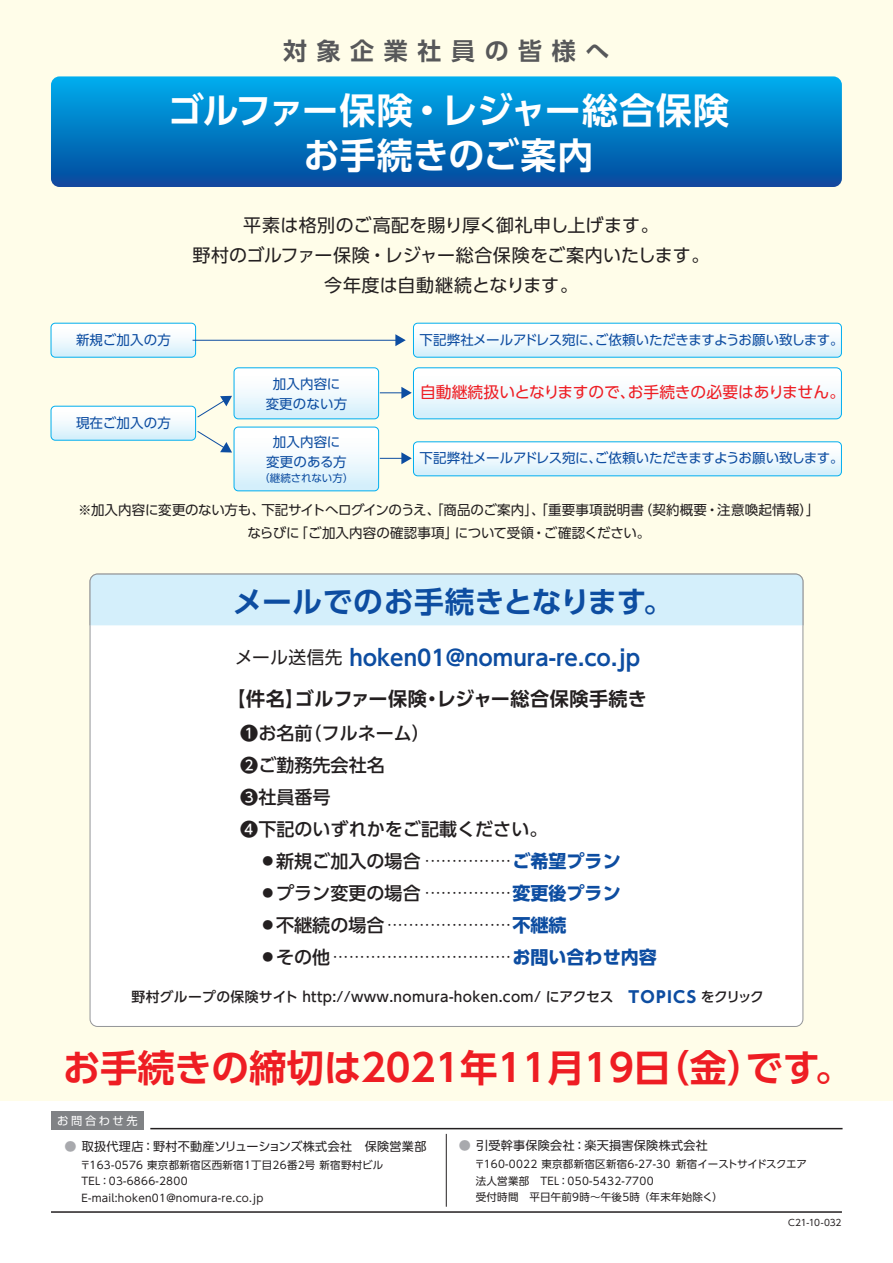
<style>
.page{position:relative;width:893px;height:1263px;background:#fff}
.page>*{position:absolute;margin:0;border:0;box-sizing:border-box;transform-origin:0 0}
.t1{font:700 37.5px "UD Shin Go Pro De";color:#ee1d23}
.t2{font:700 36px/45px "UD Shin Go Pro De";color:#fff;text-align:center}
.t3{font:700 29.7px "UD Shin Go Pro De";letter-spacing:.01em;color:#0d4da1}
.t4{font:700 24px "UD Shin Go Pro De";letter-spacing:.4em;color:#57585a}
.t5{font:700 21.6px "UD Shin Go Pro De";color:#0d4da1}
.t6{font:700 19.2px "UD Shin Go Pro De";letter-spacing:.025em;color:#231f20}
.t7{font:18px/30px "UD Shin Go Pro";letter-spacing:.005em;color:#231f20;text-align:center}
.t8{font:500 18px/32px "UD Shin Go Pro";color:#231f20}
.t9{font:15.75px "UD Shin Go Pro";letter-spacing:-.005em;color:#ee1d23}
.t10{font:500 13.8px "UD Shin Go Pro";letter-spacing:.025em;color:#231f20}
.t11{font:13.5px/22.5px "UD Shin Go Pro";letter-spacing:-.005em;color:#231f20;text-align:center}
.t12{font:13.5px "UD Shin Go Pro";letter-spacing:-.02em;color:#0d4da1}
.t13{font:13.5px/19.5px "UD Shin Go Pro";color:#0d4da1;text-align:center}
.t14{font:12.15px "UD Shin Go Pro";letter-spacing:.025em;color:#231f20}
.t15{font:12.15px "UD Shin Go NT Pro";letter-spacing:.025em;color:#231f20}
.t16{font:11.25px "Shin Go Pro";letter-spacing:.23em;color:#fff}
.t17{font:500 10.8px "UD Shin Go Pro";color:#231f20}
.t18{font:10.5px/16.5px "UD Shin Go Pro";letter-spacing:.025em;color:#231f20}
.t19{font:10.5px "UD Shin Go Pro";letter-spacing:-.005em;color:#0d4da1}
.t20{font:9px "UD Shin Go Pro";letter-spacing:-.03em;color:#231f20}
.s1{font-family:"UD Shin Go Pro";font-weight:400;font-size:17.7px;color:#231f20}
.s2{font-size:18px}
.s3{font-weight:700;font-size:18px;color:#0d4da1}
.s4{font-weight:700;font-size:15.9px;color:#0d4da1}
.s5{color:#a8a9ad}
.s6{font-family:"UD Shin Go Pro";color:#a8a9ad}
.s7{font-family:"UD Shin Go Pro"}
</style>
<div class="page">
<div style="left:0;top:0;width:893px;height:1101px;background:#fffde9"></div>
<svg style="left:51px;top:76px;width:791px;height:111px;background:#027bc4"></svg>
<hr style="left:51px;top:1211px;width:791px;height:2px;background:#231f20">
<hr style="left:150px;top:1128px;width:693px;height:1px;background:#231f20">
<div style="left:51px;top:1111px;width:93px;height:18px;background:#808285"></div>
<hr style="left:446px;top:1134px;width:1px;height:73px;background:#231f20">
<div style="left:90px;top:574px;width:713px;height:452px;background:#fff;border-radius:8px"></div>
<div style="left:89px;top:573px;width:715px;height:53px;background:#d4effb"></div>
<svg style="left:51px;top:323px;width:145px;height:34px;background:#eef8fd"></svg>
<div style="left:51px;top:323px;width:145px;height:34px;border:1px solid #00aeef;border-radius:4px"></div>
<svg style="left:413px;top:323px;width:428px;height:34px;background:#eef8fd"></svg>
<div style="left:413px;top:323px;width:429px;height:34px;border:1px solid #00aeef;border-radius:4px"></div>
<div style="left:413px;top:367px;width:429px;height:52px;border:1px solid #00aeef;border-radius:5px"></div>
<hr style="left:193px;top:340px;width:204px;height:1px;background:#0d4da1">
<svg style="left:395px;top:334px;width:11px;height:12px"></svg>
<svg style="left:51px;top:368px;width:790px;height:123px"></svg>
<h3 class="t4" style="left:283px;top:31px;width:328px">対象企業社員の皆様へ</h3>
<h2 class="t2" style="left:168px;top:87px;width:563px">ゴルファー保険・レジャー総合保険お手続きのご案内</h2>
<h3 class="t7" style="left:193px;top:210px;width:518px">平素は格別のご高配を賜り厚く御礼申し上げます。<br>野村のゴルファー保険・レジャー総合保険をご案内いたします。今年度は自動継続となります。</h3>
<p class="t13" style="left:76px;top:329px;width:96px">新規ご加入の方</p>
<p class="t12" style="left:419px;top:329px;width:426px">下記弊社メールアドレス宛に、ご依頼いただきますようお願い致します。</p>
<h3 class="t9" style="left:420px;top:379px;width:427px">自動継続扱いとなりますので、お手続きの必要はありません。</h3>
<p class="t13" style="left:266px;top:374px;width:83px">加入内容に変更のない方</p>
<p class="t13" style="left:266px;top:432px;width:82px">加入内容に変更のある方</p>
<p class="t19" style="left:259px;top:469px;width:96px">（継続されない方）</p>
<p class="t13" style="left:76px;top:412px;width:96px">現在ご加入の方</p>
<p class="t12" style="left:419px;top:447px;width:426px">下記弊社メールアドレス宛に、ご依頼いただきますようお願い致します。</p>
<p class="t11" style="left:78px;top:498px;width:743px">※加入内容に変更のない方も、下記サイトへログインのうえ、「商品のご案内」、「重要事項説明書（契約概要・注意喚起情報）」ならびに「ご加入内容の確認事項」について受領・ご確認ください。</p>
<h3 class="t3" style="left:233px;top:577px;width:442px">メールでのお手続きとなります。</h3>
<h3 class="t5" style="left:235px;top:640px;width:407px"><span class="s1">メール送信先</span> hoken01@nomura-re.co.jp</h3>
<h3 class="t6" style="left:226px;top:683px;width:422px">【件名】ゴルファー保険・レジャー総合保険手続き</h3>
<h3 class="t8" style="left:240px;top:717px;width:309px">❶お名前（フルネーム）<br>❷ご勤務先会社名<br>❸社員番号<br>❹下記のいずれかをご記載ください。</h3>
<p class="t17" style="left:263px;top:852px;width:360px">● <span class="s2">新規ご加入の場合</span>････････････････<span class="s3">ご希望プラン</span></p>
<p class="t17" style="left:263px;top:884px;width:360px">● <span class="s2">プラン変更の場合</span>････････････････<span class="s3">変更後プラン</span></p>
<p class="t17" style="left:263px;top:916px;width:305px">● <span class="s2">不継続の場合</span>･･･････････････････････<span class="s3">不継続</span></p>
<p class="t17" style="left:263px;top:948px;width:396px">● <span class="s2">その他</span>･････････････････････････････････<span class="s3">お問い合わせ内容</span></p>
<h3 class="t10" style="left:132px;top:986px;width:634px">野村グループの保険サイト http://www.nomura-hoken.com/ にアクセス <span class="s4">TOPICS</span> をクリック</h3>
<h1 class="t1" style="left:63px;top:1037px;width:791px">お手続きの締切は2021年11月19日（金）です。</h1>
<p class="t16" style="left:57px;top:1111px;width:82px">お問合わせ先</p>
<p class="t14" style="left:65px;top:1137px;width:363px"><span class="s5">●</span> 取扱代理店：野村不動産ソリューションズ株式会社　保険営業部</p>
<p class="t18" style="left:80px;top:1156px;width:305px">〒163-0576 東京都新宿区西新宿1丁目26番2号 新宿野村ビル</p>
<p class="t18" style="left:82px;top:1173px;width:129px">TEL：03-6866-2800　　</p>
<p class="t18" style="left:65px;top:1189px;width:200px">　 E-mail:hoken01@nomura-re.co.jp</p>
<p class="t15" style="left:459px;top:1136px;width:251px"><span class="s6">●</span> <span class="s7">引受幹事保険会社：</span>楽天損害保険株式会社</p>
<p class="t18" style="left:474px;top:1155px;width:334px">〒160-0022 東京都新宿区新宿6-27-30｠新宿イーストサイドスクエア法人営業部　TEL：050-5432-7700<br>受付時間　平日午前9時～午後5時 （年末年始除く）</p>
<p class="t20" style="left:788px;top:1215px;width:55px">C21-10-032</p>
</div>
